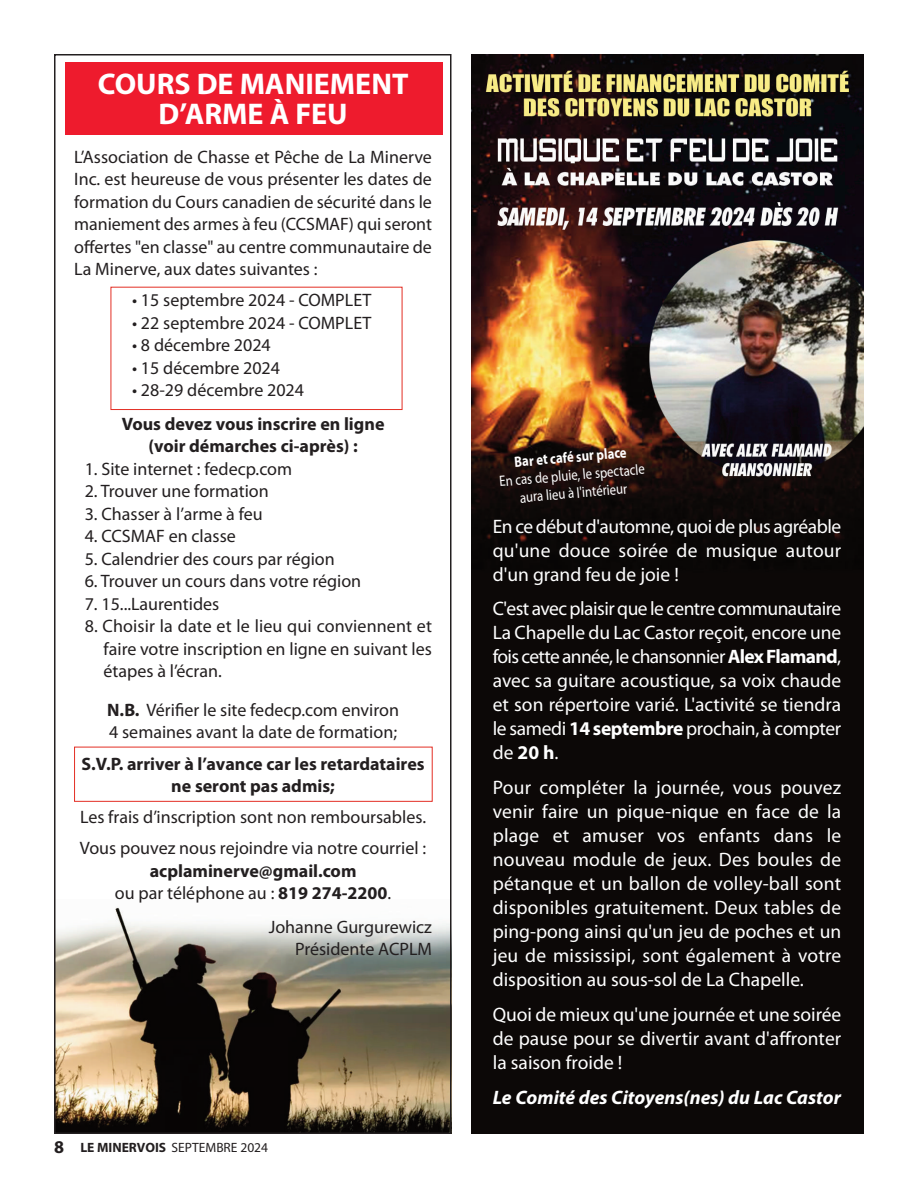
<style>
.page{position:relative;width:918px;height:1188px;background:#fff}
.page>*{position:absolute;margin:0;border:0;box-sizing:border-box;transform-origin:0 0}
.t1{font:700 30px/30px "Myriad Pro";color:#fff;text-align:center}
.t2{font:19.5px/24px "Myriad Pro";color:#fff;text-align:justify}
.t3{font:italic 700 19.5px "Myriad Pro";color:#fff}
.t4{font:18px/22.5px "Myriad Pro";color:#231f20;text-align:justify}
.t5{font:700 18px/22.5px "Myriad Pro";color:#231f20;text-align:center}
.t6{font:15px/18px "Myriad Pro";color:#fff;text-align:center;scale:.85 1}
.t7{font:700 15px "Myriad Pro";color:#fff;scale:.85 1}
.t8{font:13.5px "Myriad Pro";color:#231f20}
.s1{font-weight:700}
.s2{font-weight:400}
.s3{font-weight:700;font-size:18px}
</style>
<div class="page">
<img style="left:57px;top:907px;width:392px;height:224px">
<div style="left:54px;top:54px;width:398px;height:1080px;border:2px solid #231f20"></div>
<img style="left:471px;top:54px;width:393px;height:1080px">
<div style="left:65px;top:62px;width:378px;height:73px;background:#ee1b2d"></div>
<div style="left:111px;top:287px;width:291px;height:123px;border:1px solid #e32e24"></div>
<div style="left:74px;top:747px;width:359px;height:55px;border:1px solid #e32e24"></div>
<h1 class="t1" style="left:98px;top:71px;width:312px">COURS DE MANIEMENT<br>D’ARME À FEU</h1>
<p class="t4" style="left:74px;top:147px;width:359px">L’Association de Chasse et Pêche de La Minerve Inc. est heureuse de vous présenter les dates de formation du Cours canadien de sécurité dans le maniement des armes à feu (CCSMAF) qui seront offertes "en classe" au centre communautaire de La Minerve, aux dates suivantes :</p>
<p class="t4" style="left:132px;top:291px;width:241px">• 15 septembre 2024 - COMPLET</p>
<p class="t4" style="left:132px;top:313px;width:241px">• 22 septembre 2024 - COMPLET</p>
<p class="t4" style="left:132px;top:336px;width:140px">• 8 décembre 2024</p>
<p class="t4" style="left:132px;top:358px;width:150px">• 15 décembre 2024</p>
<p class="t4" style="left:132px;top:381px;width:174px">• 28-29 décembre 2024</p>
<p class="t5" style="left:122px;top:414px;width:264px">Vous devez vous inscrire en ligne (voir démarches ci-après) :</p>
<p class="t4" style="left:85px;top:459px;width:209px">1. Site internet : fedecp.com</p>
<p class="t4" style="left:85px;top:481px;width:186px">2. Trouver une formation</p>
<p class="t4" style="left:85px;top:504px;width:180px">3. Chasser à l’arme à feu</p>
<p class="t4" style="left:85px;top:526px;width:153px">4. CCSMAF en classe</p>
<p class="t4" style="left:85px;top:549px;width:252px">5. Calendrier des cours par région</p>
<p class="t4" style="left:85px;top:571px;width:278px">6. Trouver un cours dans votre région</p>
<p class="t4" style="left:85px;top:594px;width:136px">7. 15...Laurentides</p>
<p class="t4" style="left:104px;top:616px;width:330px;text-indent:-19px">8. Choisir la date et le lieu qui conviennent et faire votre inscription en ligne en suivant les étapes à l’écran.</p>
<p class="t4" style="left:107px;top:700px;width:293px"><span class="s1">N.B.</span> Vérifier le site fedecp.com environ<br>4 semaines avant la date de formation;</p>
<p class="t5" style="left:82px;top:754px;width:345px">S.V.P. arriver à l’avance car les retardataires ne seront pas admis;</p>
<p class="t4" style="left:80px;top:803px;width:348px;line-height:31.2px">Les frais d’inscription sont non remboursables.<br>Vous pouvez nous rejoindre via notre courriel :</p>
<p class="t5" style="left:115px;top:861px;width:278px">acplaminerve@gmail.com<br><span class="s2">ou par téléphone au :</span> 819 274-2200<span class="s2">.</span></p>
<p class="t4" style="left:269px;top:917px;width:165px;text-align:right">Johanne Gurgurewicz<br>Présidente ACPLM</p>
<p class="t8" style="left:54px;top:1142px;width:216px"><span class="s3">8</span> <span class="s1">LE MINERVOIS</span> SEPTEMBRE 2024</p>
<p class="t7" style="left:514px;top:456px;width:134px;rotate:-5deg">Bar et café sur place</p>
<p class="t6" style="left:499px;top:474px;width:173px;rotate:-5deg">En cas de pluie, le spectacle aura lieu à l'intérieur</p>
<p class="t2" style="left:493px;top:516px;width:350px">En ce début d'automne, quoi de plus agréable qu'une douce soirée de musique autour d'un grand feu de joie !</p>
<p class="t2" style="left:493px;top:598px;width:350px">C'est avec plaisir que le centre communautaire La Chapelle du Lac Castor reçoit, encore une fois cette année, le chansonnier <span class="s1">AlexFlamand</span>, avec sa guitare acoustique, sa voix chaude et son répertoire varié. L'activité se tiendra le samedi <span class="s1">14septembre</span>prochain, à compter de <span class="s1">20 h</span>.</p>
<p class="t2" style="left:493px;top:777px;width:350px">Pour compléter la journée, vous pouvez venir faire un pique-nique en face de la plage et amuser vos enfants dans le nouveau module de jeux. Des boules de pétanque et un ballon de volley-ball sont disponibles gratuitement. Deux tables de ping-pong ainsi qu'un jeu de poches et un jeu de mississipi, sont également à votre disposition au sous-sol de La Chapelle.</p>
<p class="t2" style="left:493px;top:1004px;width:350px">Quoi de mieux qu'une journée et une soirée de pause pour se divertir avant d'affronter la saison froide !</p>
<p class="t3" style="left:493px;top:1090px;width:350px">Le Comité des Citoyens(nes) du Lac Castor</p>
</div>
